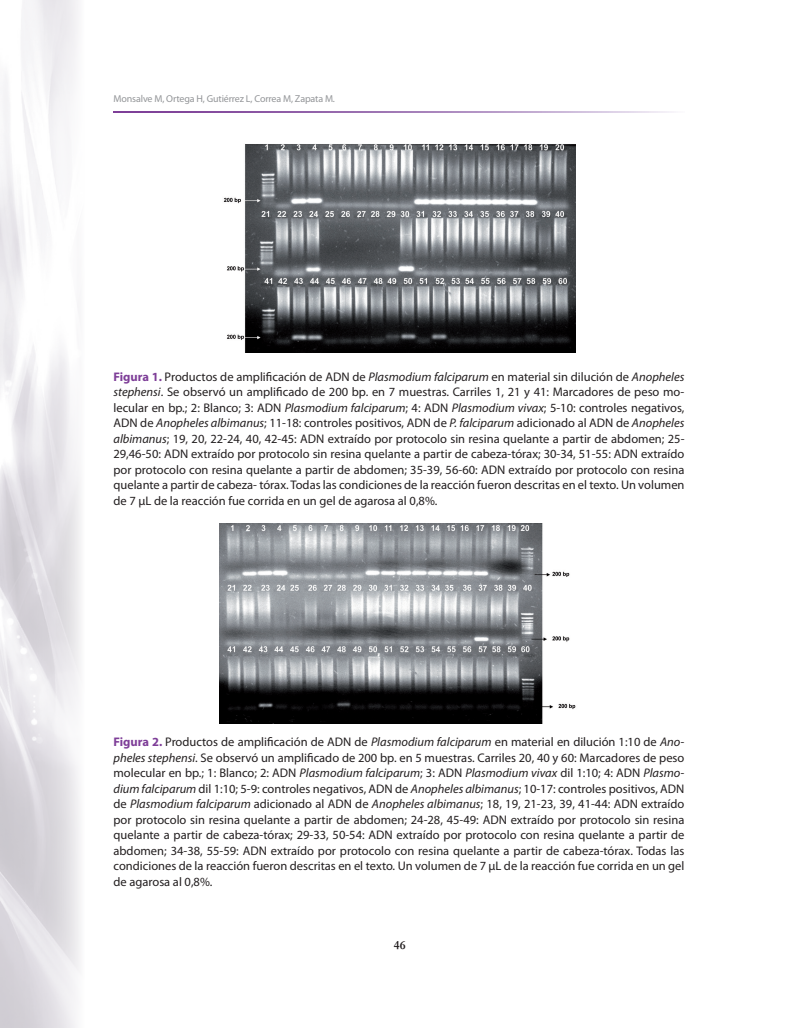
<style>
.page{position:relative;width:798px;height:1028px;background:#fff}
.page>*{position:absolute;margin:0;border:0;box-sizing:border-box;transform-origin:0 0}
.t1{font:12.5px/15.5px "Myriad Pro";color:#231f20;text-align:justify}
.t2{font:700 12.5px "Garamond";color:#231f20}
.t3{font:10px "Myriad Pro";letter-spacing:-.015em;color:#939598}
.s1{font-weight:700;color:#7e3e98}
.s2{font-style:italic}
</style>
<div class="page">
<img style="left:223px;top:144px;width:352px;height:208px">
<img style="left:219px;top:523px;width:357px;height:200px">
<svg style="left:113px;top:111px;width:561px;height:2px"></svg>
<img style="left:0;top:0;width:81px;height:1028px">
<p class="t3" style="left:113px;top:93px;width:223px">Monsalve M, Ortega H, Gutiérrez L, Correa M, Zapata M.</p>
<p class="t1" style="left:113px;top:368px;width:572px"><span class="s1">Figura 1.</span> Productos de amplificación de ADN de <span class="s2">Plasmodium falciparum</span> en material sin dilución de <span class="s2">Anopheles stephensi</span>. Se observó un amplificado de 200 bp. en 7 muestras. Carriles 1, 21 y 41: Marcadores de peso mo&shy;lecular en bp.; 2: Blanco; 3: ADN <span class="s2">Plasmodium falciparum</span>; 4: ADN <span class="s2">Plasmodium vivax</span>; 5-10: controles negativos, ADN de <span class="s2">Anopheles albimanus</span>; 11-18: controles positivos, ADN de <span class="s2">P. falciparum</span> adicionado al ADN de <span class="s2">Anopheles albimanus</span>; 19, 20, 22-24, 40, 42-45: ADN extraído por protocolo sin resina quelante a partir de abdomen; 25- 29,46-50: ADN extraído por protocolo sin resina quelante a partir de cabeza-tórax; 30-34, 51-55: ADN extraído por protocolo con resina quelante a partir de abdomen; 35-39, 56-60: ADN extraído por protocolo con resina quelante a partir de cabeza- tórax. Todas las condiciones de la reacción fueron descritas en el texto. Un volumen de 7 μL de la reacción fue corrida en un gel de agarosa al 0,8%.</p>
<p class="t1" style="left:113px;top:734px;width:572px"><span class="s1">Figura 2.</span> Productos de amplificación de ADN de <span class="s2">Plasmodium falciparum</span> en material en dilución 1:10 de <span class="s2">Ano&shy;pheles stephensi</span>. Se observó un amplificado de 200 bp. en 5 muestras. Carriles 20, 40 y 60: Marcadores de peso molecular en bp.; 1: Blanco; 2: ADN <span class="s2">Plasmodium falciparum</span>; 3: ADN <span class="s2">Plasmodium vivax</span> dil 1:10; 4: ADN <span class="s2">Plasmo&shy;dium falciparum</span> dil 1:10; 5-9: controles negativos, ADN de <span class="s2">Anopheles albimanus</span>; 10-17: controles positivos, ADN de <span class="s2">Plasmodium falciparum</span> adicionado al ADN de <span class="s2">Anopheles albimanus</span>; 18, 19, 21-23, 39, 41-44: ADN extraído por protocolo sin resina quelante a partir de abdomen; 24-28, 45-49: ADN extraído por protocolo sin resina quelante a partir de cabeza-tórax; 29-33, 50-54: ADN extraído por protocolo con resina quelante a partir de abdomen; 34-38, 55-59: ADN extraído por protocolo con resina quelante a partir de cabeza-tórax. Todas las condiciones de la reacción fueron descritas en el texto. Un volumen de 7 μL de la reacción fue corrida en un gel de agarosa al 0,8%.</p>
<p class="t2" style="left:393px;top:936px;width:13px">46</p>
</div>
